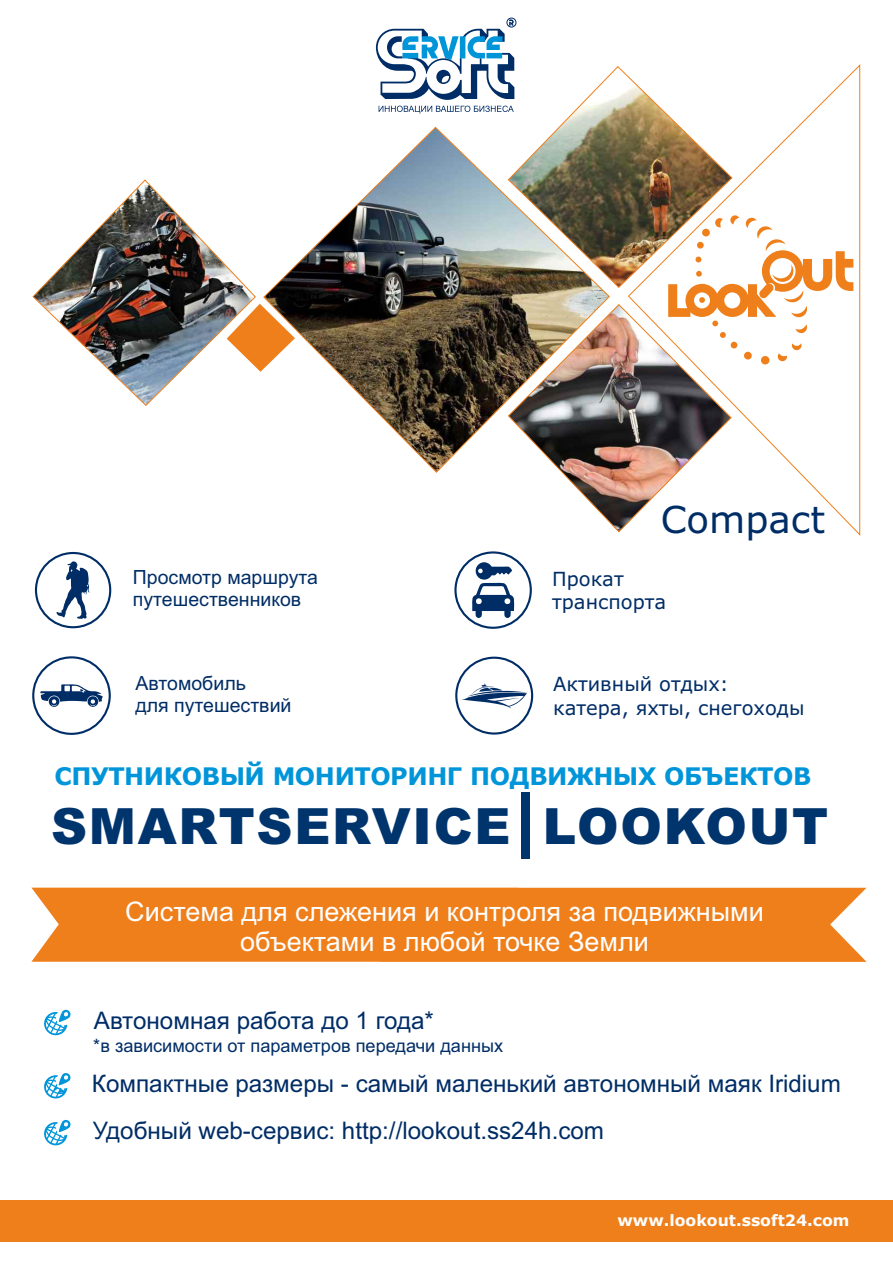
<style>
.page{position:relative;width:893px;height:1263px;background:#fff}
.page>*{position:absolute;margin:0;border:0;box-sizing:border-box;transform-origin:0 0}
.t1{font:900 49.95px "Arial";letter-spacing:.035em;color:#00346c}
.t2{font:37.2px "Verdana";color:#002d66}
.t3{font:27px/30.2px "Arial";color:#fff;text-align:center}
.t4{font:700 24.3px "Verdana";letter-spacing:-.015em;color:#0095d9}
.t5{font:24.15px/47px "Arial";color:#002d66}
.t6{font:19.5px/21.8px "Arial";color:#002d66}
.t7{font:19.5px/23.4px "Verdana";color:#002d66}
.t8{font:18.15px "Arial";color:#002d66}
.t9{font:700 15.75px "Verdana";color:#fff}
</style>
<div class="page">
<div style="left:31px;top:888px;width:835px;height:74px;background:#ef7f1b"></div>
<svg style="left:628px;top:64px;width:233px;height:472px"></svg>
<img style="left:263px;top:126px;width:347px;height:347px">
<img style="left:32px;top:179px;width:224px;height:227px">
<svg style="left:227px;top:304px;width:68px;height:68px"></svg>
<img style="left:508px;top:66px;width:224px;height:222px">
<img style="left:507px;top:303px;width:225px;height:230px">
<svg style="left:668px;top:215px;width:185px;height:149px"></svg>
<svg style="left:376px;top:20px;width:138px;height:80px"></svg>
<div style="left:506px;top:18px;width:10px;height:10px;border:1px solid #002d66;border-radius:50%"></div>
<svg style="left:379px;top:106px;width:135px;height:8px"></svg>
<div style="left:455px;top:657px;width:78px;height:77px;border:2px solid #002d66;border-radius:50%"></div>
<svg style="left:56px;top:561px;width:34px;height:58px"></svg>
<div style="left:35px;top:552px;width:76px;height:76px;border:2px solid #002d66;border-radius:50%"></div>
<svg style="left:44px;top:1010px;width:27px;height:26px"></svg>
<svg style="left:44px;top:1073px;width:27px;height:26px"></svg>
<svg style="left:44px;top:1120px;width:27px;height:26px"></svg>
<div style="left:522px;top:792px;width:8px;height:67px;background:#00346c"></div>
<div style="left:0;top:1200px;width:893px;height:41px;background:#ef7f1b"></div>
<div style="left:32px;top:656px;width:79px;height:79px;border:2px solid #002d66;border-radius:50%"></div>
<svg style="left:40px;top:684px;width:63px;height:23px"></svg>
<svg style="left:461px;top:683px;width:66px;height:25px"></svg>
<div style="left:454px;top:551px;width:78px;height:78px;border:2px solid #002d66;border-radius:50%"></div>
<svg style="left:472px;top:562px;width:42px;height:56px"></svg>
<p class="t6" style="left:133px;top:568px;width:187px">Просмотр маршрута путешественников</p>
<p class="t6" style="left:136px;top:674px;width:157px">Автомобиль<br>для путешествий</p>
<h2 class="t2" style="left:661px;top:504px;width:166px">Compact</h2>
<p class="t7" style="left:552px;top:569px;width:116px">Прокат транспорта</p>
<p class="t7" style="left:553px;top:674px;width:253px">Активный отдых: катера, яхты, снегоходы</p>
<p class="t4" style="left:55px;top:766px;width:758px">СПУТНИКОВЫЙ МОНИТОРИНГ ПОДВИЖНЫХ ОБЪЕКТОВ</p>
<h1 class="t1" style="left:51px;top:808px;width:779px">SMARTSERVICE LOOKOUT</h1>
<p class="t3" style="left:125px;top:898px;width:640px">Система для слежения и контроля за подвижными объектами в любой точке Земли</p>
<p class="t5" style="left:94px;top:999px;width:342px">Автономная работа до 1 года*</p>
<p class="t8" style="left:93px;top:1038px;width:411px">*в зависимости от параметров передачи данных</p>
<p class="t5" style="left:92px;top:1062px;width:750px">Компактные размеры - самый маленький автономный маяк Iridium<br>Удобный web-сервис: http://lookout.ss24h.com</p>
<p class="t9" style="left:618px;top:1214px;width:233px">www.lookout.ssoft24.com</p>
</div>
